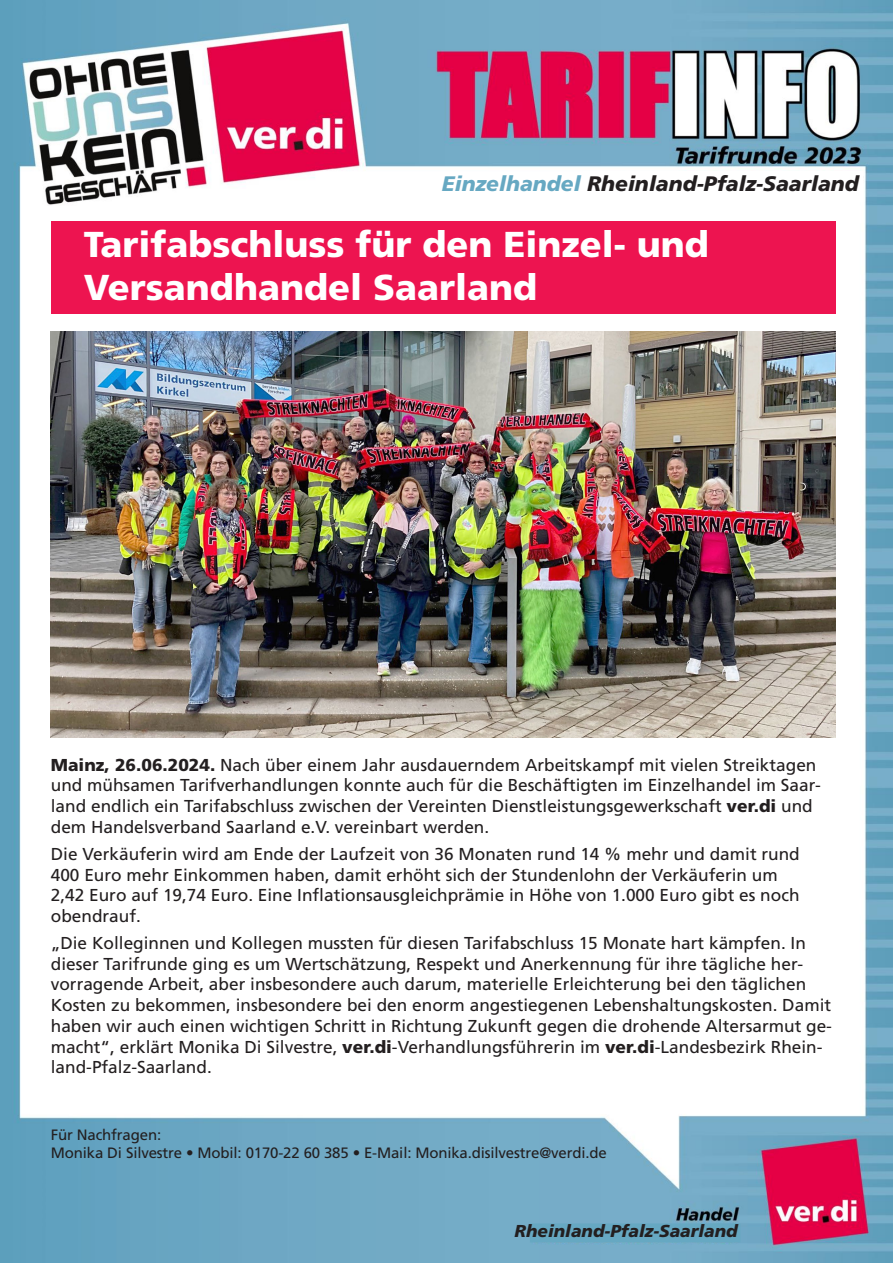
<style>
.page{position:relative;width:893px;height:1263px;background:#fff}
.page>*{position:absolute;margin:0;border:0;box-sizing:border-box;transform-origin:0 0}
.t1{font:900 36px/43.2px "Frutiger";color:#fff}
.t2{font:italic 900 21px "Frutiger";color:#231f20}
.t3{font:17.25px/20.7px "Frutiger CE";color:#231f20}
.t4{font:italic 900 17.25px "Frutiger";color:#231f20}
.t5{font:15px "Frutiger CE";letter-spacing:-.01em;color:#231f20}
.s1{color:#66a8c2}
.s2{font-family:"Frutiger";font-weight:900}
</style>
<div class="page">
<img style="left:0;top:0;width:893px;height:1263px">
<div style="left:530px;top:1223px;width:210px;height:19px;background:#66a8c2"></div>
<div style="left:583px;top:171px;width:279px;height:30px;background:#fff"></div>
<div style="left:51px;top:221px;width:785px;height:93px;background:#ed1450"></div>
<img style="left:51px;top:332px;width:785px;height:406px">
<p class="t2" style="left:442px;top:172px;width:419px"><span class="s1">Einzelhandel</span> Rheinland-Pfalz-Saarland</p>
<p class="t1" style="left:84px;top:222px;width:626px">Tarifabschluss für den Einzel- und<br>Versandhandel Saarland</p>
<p class="t3" style="left:51px;top:754px;width:772px"><span class="s2">Mainz, 26.06.2024.</span> Nach über einem Jahr ausdauerndem Arbeitskampf mit vielen Streiktagen und mühsamen Tarifverhandlungen konnte auch für die Beschäftigten im Einzelhandel im Saar&shy;land endlich ein Tarifabschluss zwischen der Vereinten Dienstleistungsgewerkschaft <span class="s2">ver.di</span> und dem Handelsverband Saarland e.V. vereinbart werden.</p>
<p class="t3" style="left:51px;top:843px;width:750px">Die Verkäuferin wird am Ende der Laufzeit von 36 Monaten rund 14 % mehr und damit rund 400 Euro mehr Einkommen haben, damit erhöht sich der Stundenlohn der Verkäuferin um 2,42 Euro auf 19,74 Euro. Eine Inflationsausgleichprämie in Höhe von 1.000 Euro gibt es noch obendrauf.</p>
<p class="t3" style="left:51px;top:932px;width:783px">„Die Kolleginnen und Kollegen mussten für diesen Tarifabschluss 15 Monate hart kämpfen. In dieser Tarifrunde ging es um Wertschätzung, Respekt und Anerkennung für ihre tägliche her&shy;vorragende Arbeit, aber insbesondere auch darum, materielle Erleichterung bei den täglichen Kosten zu bekommen, insbesondere bei den enorm angestiegenen Lebenshaltungskosten. Damit haben wir auch einen wichtigen Schritt in Richtung Zukunft gegen die drohende Altersarmut ge&shy;macht“, erklärt Monika Di Silvestre, <span class="s2">ver.di</span>-Verhandlungsführerin im <span class="s2">ver.di</span>-Landesbezirk Rhein&shy;land-Pfalz-Saarland.</p>
<p class="t5" style="left:51px;top:1126px;width:112px">Für Nachfragen:</p>
<p class="t5" style="left:51px;top:1144px;width:558px">Monika Di Silvestre • Mobil: 0170-22 60 385 • E-Mail: Monika.disilvestre@verdi.de</p>
<p class="t4" style="left:514px;top:1221px;width:225px">Rheinland-Pfalz-Saarland</p>
</div>
